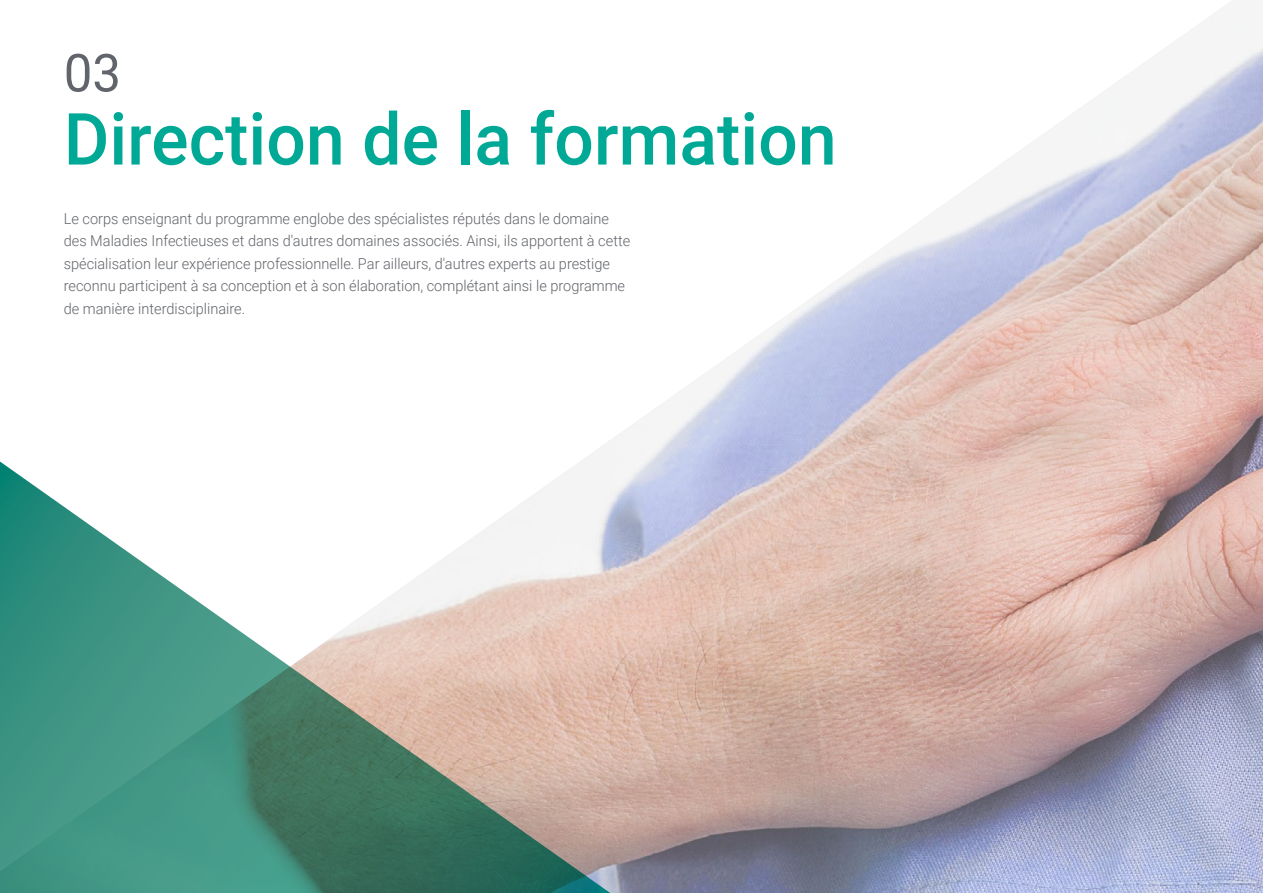
<style>
.page{position:relative;width:1263px;height:893px;background:#fff}
.page>*{position:absolute;margin:0;border:0;box-sizing:border-box;transform-origin:0 0}
.t1{font:500 72px "Roboto";color:#00a996}
.t2{font:52.5px "Roboto";color:#61646a}
.t3{font:300 15px/22.5px "Roboto";color:#61646a}
</style>
<div class="page">
<img style="left:603px;top:0;width:660px;height:893px">
<svg style="left:0;top:446px;width:640px;height:447px"></svg>
<h2 class="t2" style="left:64px;top:36px;width:59px">03</h2>
<h1 class="t1" style="left:64px;top:89px;width:774px">Direction de la formation</h1>
<p class="t3" style="left:64px;top:207px;width:568px">Le corps enseignant du programme englobe des spécialistes réputés dans le domaine des Maladies Infectieuses et dans d'autres domaines associés. Ainsi, ils apportent à cette spécialisation leur expérience professionnelle. Par ailleurs, d'autres experts au prestige reconnu participent à sa conception et à son élaboration, complétant ainsi le programme de manière interdisciplinaire.</p>
</div>
